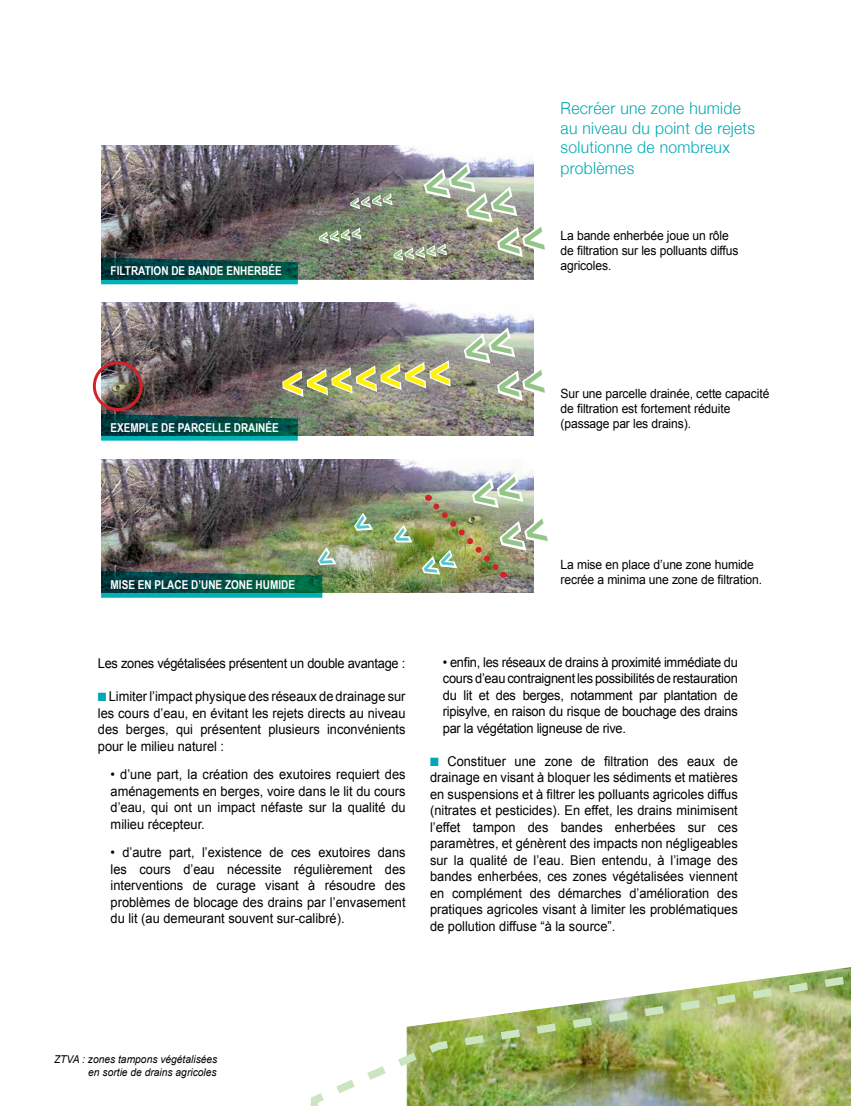
<style>
.page{position:relative;width:851px;height:1106px;background:#fff}
.page>*{position:absolute;margin:0;border:0;box-sizing:border-box;transform-origin:0 0}
.t1{font:700 43.5px "Helvetica Neue";color:#fff200;scale:.8 1}
.t2{font:700 16.8px "Helvetica Neue";color:#94c588;scale:.8 1}
.t3{font:300 16.5px/19.5px "Helvetica Neue";letter-spacing:.02em;color:#00a8b4;scale:.95 1}
.t4{font:13.5px/16.5px "Arial";color:#000;text-align:justify;scale:.95 1}
.t5{font:13.5px "Arial";letter-spacing:-.02em;color:#000;scale:.95 1}
.t6{font:12.75px/15px "Arial";letter-spacing:-.01em;color:#000;scale:.95 1}
.t7{font:700 12.15px "Arial Narrow";color:#fff}
.t8{font:italic 10.8px/13.4px "Arial";color:#000;text-align:right;scale:.95 1}
.s1{color:#00a8b4}
</style>
<div class="page">
<img style="left:310px;top:967px;width:540px;height:139px">
<img style="left:101px;top:146px;width:432px;height:133px">
<img style="left:101px;top:459px;width:432px;height:133px">
<svg style="left:101px;top:257px;width:197px;height:27px;background:#0b5a57"></svg>
<img style="left:101px;top:302px;width:432px;height:134px">
<svg style="left:101px;top:414px;width:197px;height:26px;background:#095a57"></svg>
<svg style="left:281px;top:358px;width:171px;height:41px;background:#9e9e95"></svg>
<div style="left:93px;top:361px;width:50px;height:50px;border:3px solid #d2232a;border-radius:50%"></div>
<svg style="left:352px;top:509px;width:24px;height:25px"></svg>
<img style="left:101px;top:543px;width:238px;height:55px">
<img style="left:318px;top:158px;width:216px;height:104px">
<img style="left:461px;top:323px;width:73px;height:81px">
<img style="left:391px;top:468px;width:143px;height:111px">
<p class="t2" style="left:349px;top:189px;width:53px;rotate:-7deg">&lt;&lt;&lt;&lt;</p>
<p class="t7" style="left:111px;top:262px;width:173px">FILTRATION DE BANDE ENHERBÉE</p>
<p class="t2" style="left:318px;top:224px;width:53px;rotate:-7deg">&lt;&lt;&lt;&lt;</p>
<p class="t2" style="left:392px;top:241px;width:66px;rotate:-7deg">&lt;&lt;&lt;&lt;&lt;</p>
<h1 class="t1" style="left:279px;top:347px;width:212px;rotate:-4deg">&lt;&lt;&lt;&lt;&lt;&lt;&lt;</h1>
<p class="t7" style="left:111px;top:418px;width:170px">EXEMPLE DE PARCELLE DRAINÉE</p>
<p class="t7" style="left:111px;top:575px;width:186px">MISE EN PLACE D’UNE ZONE HUMIDE</p>
<p class="t3" style="left:560px;top:98px;width:206px">Recréer une zone humide au niveau du point de rejets solutionne de nombreux</p>
<p class="t3" style="left:560px;top:158px;width:79px">problèmes</p>
<p class="t6" style="left:560px;top:228px;width:189px">La bande enherbée joue un rôle de filtration sur les polluants diffus agricoles.</p>
<p class="t6" style="left:560px;top:386px;width:221px">Sur une parcelle drainée, cette capacité de filtration est fortement réduite (passage par les drains).</p>
<p class="t6" style="left:560px;top:557px;width:214px">La mise en place d’une zone humide recrée a minima une zone de filtration.</p>
<p class="t5" style="left:98px;top:654px;width:325px">Les zones végétalisées présentent un double avantage :</p>
<p class="t4" style="left:98px;top:688px;width:325px"><span class="s1">■</span> Limiter l’impact physique des réseaux de drainage sur les cours d’eau, en évitant les rejets directs au niveau des berges, qui présentent plusieurs inconvénients pour le milieu naturel :</p>
<p class="t4" style="left:111px;top:766px;width:312px">• d’une part, la création des exutoires requiert des aménagements en berges, voire dans le lit du cours d’eau, qui ont un impact néfaste sur la qualité du milieu récepteur.</p>
<p class="t4" style="left:111px;top:844px;width:312px">• d’autre part, l’existence de ces exutoires dans les cours d’eau nécessite régulièrement des interventions de curage visant à résoudre des problèmes de blocage des drains par l’envasement du lit (au demeurant souvent sur-calibré).</p>
<p class="t4" style="left:443px;top:654px;width:312px">• enfin, les réseaux de drains à proximité immédiate du cours d’eau contraignent les possibilités de restauration du lit et des berges, notamment par plantation de ripisylve, en raison du risque de bouchage des drains par la végétation ligneuse de rive.</p>
<p class="t4" style="left:430px;top:753px;width:325px"><span class="s1">■</span> Constituer une zone de filtration des eaux de drainage en visant à bloquer les sédiments et matières en suspensions et à filtrer les polluants agricoles diffus (nitrates et pesticides). En effet, les drains minimisent l’effet tampon des bandes enherbées sur ces paramètres, et génèrent des impacts non négligeables sur la qualité de l’eau. Bien entendu, à l’image des bandes enherbées, ces zones végétalisées viennent en complément des démarches d’amélioration des pratiques agricoles visant à limiter les problématiques de pollution diffuse “à la source”.</p>
<p class="t8" style="left:54px;top:1052px;width:173px">ZTVA : zones tampons végétalisées en sortie de drains agricoles</p>
</div>
